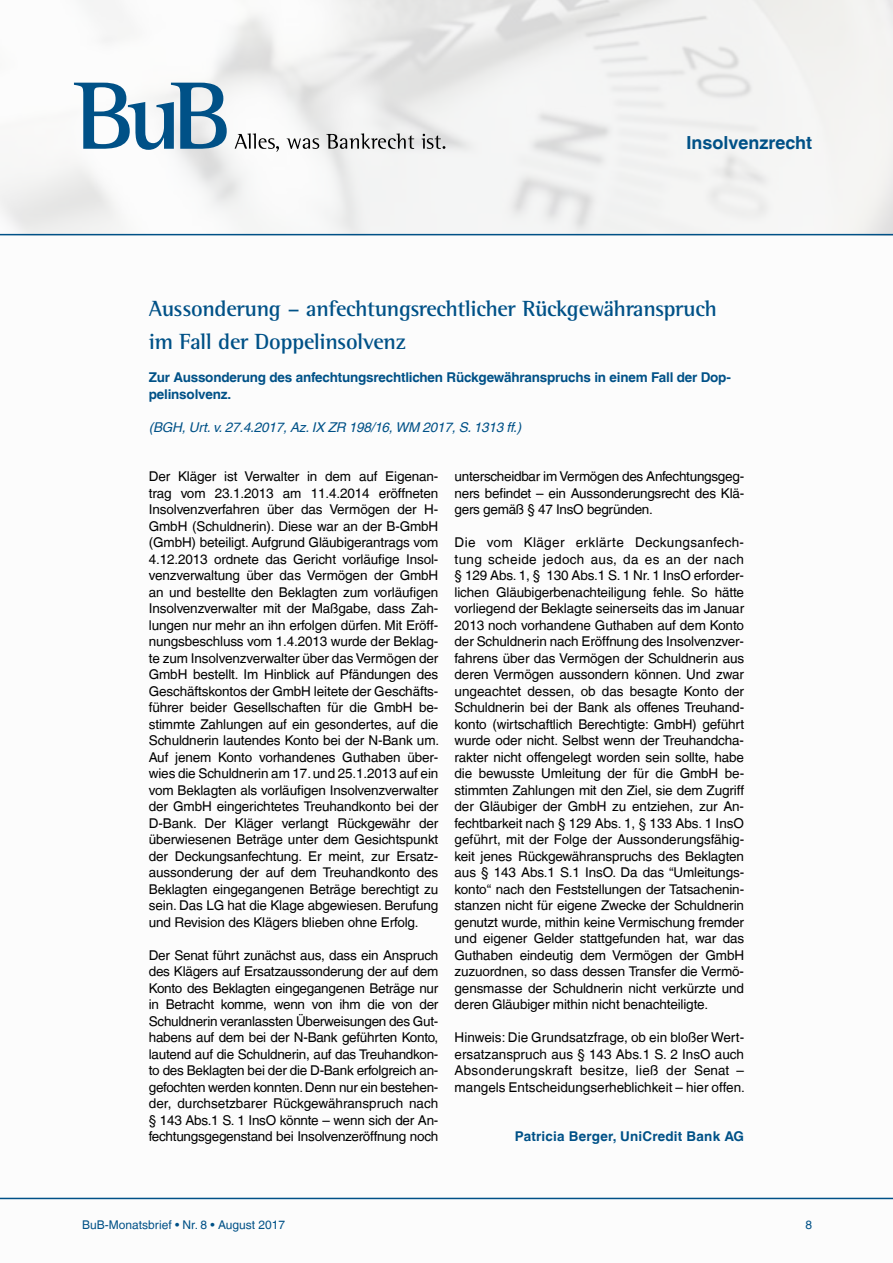
<style>
.page{position:relative;width:893px;height:1263px;background:#fff}
.page>*{position:absolute;margin:0;border:0;box-sizing:border-box;transform-origin:0 0}
.t1{font:700 22.5px/33px "Rotis Semi Serif Pro";letter-spacing:-.015em;color:#005187}
.t2{font:700 18px "Helvetica LT";color:#005187}
.t3{font:13.5px/16.5px "Helvetica LT";letter-spacing:-.01em;color:#000;text-align:justify}
.t4{font:700 13.5px/16.5px "Helvetica LT";letter-spacing:-.015em;color:#005187}
.t5{font:italic 13.5px "Helvetica LT";letter-spacing:-.015em;color:#005187}
.t6{font:700 13.5px "Helvetica LT";letter-spacing:.015em;color:#005187}
.t7{font:12px "Helvetica LT";color:#005187}
</style>
<div class="page">
<svg style="left:74px;top:83px;width:153px;height:67px"></svg>
<svg style="left:235px;top:133px;width:44px;height:19px"></svg>
<svg style="left:287px;top:138px;width:32px;height:11px"></svg>
<svg style="left:326px;top:133px;width:88px;height:16px"></svg>
<svg style="left:421px;top:134px;width:24px;height:15px"></svg>
<hr style="left:0;top:234px;width:893px;height:1px;background:#005187">
<hr style="left:0;top:1198px;width:893px;height:1px;background:#005187">
<h2 class="t2" style="left:686px;top:132px;width:127px">Insolvenzrecht</h2>
<h1 class="t1" style="left:149px;top:292px;width:569px">Aussonderung – anfechtungsrechtlicher Rückgewähranspruch im Fall der Doppelinsolvenz</h1>
<p class="t4" style="left:149px;top:369px;width:583px">Zur Aussonderung des anfechtungsrechtlichen Rückgewähranspruchs in einem Fall der Dop&shy;pelinsolvenz.</p>
<p class="t5" style="left:149px;top:419px;width:374px">(BGH, Urt. v. 27.4.2017, Az. IX ZR 198/16, WM 2017, S. 1313 ff.)</p>
<p class="t3" style="left:149px;top:468px;width:292px;text-align:left">Der Kläger ist Verwalter in dem auf Eigenan&shy;trag vom 23.1.2013 am 11.4.2014 eröffneten Insolvenzverfahren über das Vermögen der H-GmbH (Schuldnerin). Diese war an der B-GmbH (GmbH) beteiligt. Aufgrund Gläubigerantrags vom 4.12.2013 ordnete das Gericht vorläufige Insol&shy;venzverwaltung über das Vermögen der GmbH an und bestellte den Beklagten zum vorläufigen Insolvenzverwalter mit der Maßgabe, dass Zah&shy;lungen nur mehr an ihn erfolgen dürfen. Mit Eröff&shy;nungsbeschluss vom 1.4.2013 wurde der Beklag&shy;te zum Insolvenzverwalter über das Vermögen der GmbH bestellt. Im Hinblick auf Pfändungen des Geschäftskontos der GmbH leitete der Geschäfts&shy;führer beider Gesellschaften für die GmbH be&shy;stimmte Zahlungen auf ein gesondertes, auf die Schuldnerin lautendes Konto bei der N-Bank um.<br>Auf jenem Konto vorhandenes Guthaben über&shy;wies die Schuldnerin am 17. und 25.1.2013 auf ein vom Beklagten als vorläufigen Insolvenzverwalter der GmbH eingerichtetes Treuhandkonto bei der D-Bank. Der Kläger verlangt Rückgewähr der überwiesenen Beträge unter dem Gesichtspunkt der Deckungsanfechtung. Er meint, zur Ersatz&shy;aussonderung der auf dem Treuhandkonto des Beklagten eingegangenen Beträge berechtigt zu sein. Das LG hat die Klage abgewiesen. Berufung und Revision des Klägers blieben ohne Erfolg.</p>
<p class="t3" style="left:149px;top:947px;width:291px">Der Senat führt zunächst aus, dass ein Anspruch des Klägers auf Ersatzaussonderung der auf dem Konto des Beklagten eingegangenen Beträge nur in Betracht komme, wenn von ihm die von der Schuldnerin veranlassten Überweisungen des Gut&shy;habens auf dem bei der N-Bank geführten Konto, lautend auf die Schuldnerin, auf das Treuhandkon&shy;to des Beklagten bei der die D-Bank erfolgreich an&shy;gefochten werden konnten. Denn nur ein bestehen&shy;der, durchsetzbarer Rückgewähranspruch nach § 143 Abs.1 S. 1 InsO könnte – wenn sich der An&shy;fechtungsgegenstand bei Insolvenzeröffnung noch</p>
<p class="t3" style="left:455px;top:468px;width:291px">unterscheidbar im Vermögen des Anfechtungsgeg&shy;ners befindet – ein Aussonderungsrecht des Klä&shy;gers gemäß § 47 InsO begründen.</p>
<p class="t3" style="left:455px;top:534px;width:291px">Die vom Kläger erklärte Deckungsanfech&shy;tung scheide jedoch aus, da es an der nach § 129 Abs. 1, § 130 Abs.1 S. 1 Nr. 1 InsO erforder&shy;lichen Gläubigerbenachteiligung fehle. So hätte vorliegend der Beklagte seinerseits das im Januar 2013 noch vorhandene Guthaben auf dem Konto der Schuldnerin nach Eröffnung des Insolvenzver&shy;fahrens über das Vermögen der Schuldnerin aus deren Vermögen aussondern können. Und zwar ungeachtet dessen, ob das besagte Konto der Schuldnerin bei der Bank als offenes Treuhand&shy;konto (wirtschaftlich Berechtigte: GmbH) geführt wurde oder nicht. Selbst wenn der Treuhandcha&shy;rakter nicht offengelegt worden sein sollte, habe die bewusste Umleitung der für die GmbH be&shy;stimmten Zahlungen mit den Ziel, sie dem Zugriff der Gläubiger der GmbH zu entziehen, zur An&shy;fechtbarkeit nach § 129 Abs. 1, § 133 Abs. 1 InsO geführt, mit der Folge der Aussonderungsfähig&shy;keit jenes Rückgewähranspruchs des Beklagten aus § 143 Abs.1 S.1 InsO. Da das “Umleitungs&shy;konto“ nach den Feststellungen der Tatsachenin&shy;stanzen nicht für eigene Zwecke der Schuldnerin genutzt wurde, mithin keine Vermischung fremder und eigener Gelder stattgefunden hat, war das Guthaben eindeutig dem Vermögen der GmbH zuzuordnen, so dass dessen Transfer die Vermö&shy;gensmasse der Schuldnerin nicht verkürzte und deren Gläubiger mithin nicht benachteiligte.</p>
<p class="t3" style="left:455px;top:1029px;width:292px">Hinweis: Die Grundsatzfrage, ob ein bloßer Wert&shy;ersatzanspruch aus § 143 Abs.1 S. 2 InsO auch Absonderungskraft besitze, ließ der Senat – mangels Entscheidungserheblichkeit – hier offen.</p>
<p class="t6" style="left:515px;top:1128px;width:231px">Patricia Berger, UniCredit Bank AG</p>
<p class="t7" style="left:82px;top:1218px;width:204px">BuB-Monatsbrief • Nr. 8 • August 2017</p>
<p class="t7" style="left:805px;top:1218px;width:8px">8</p>
</div>
